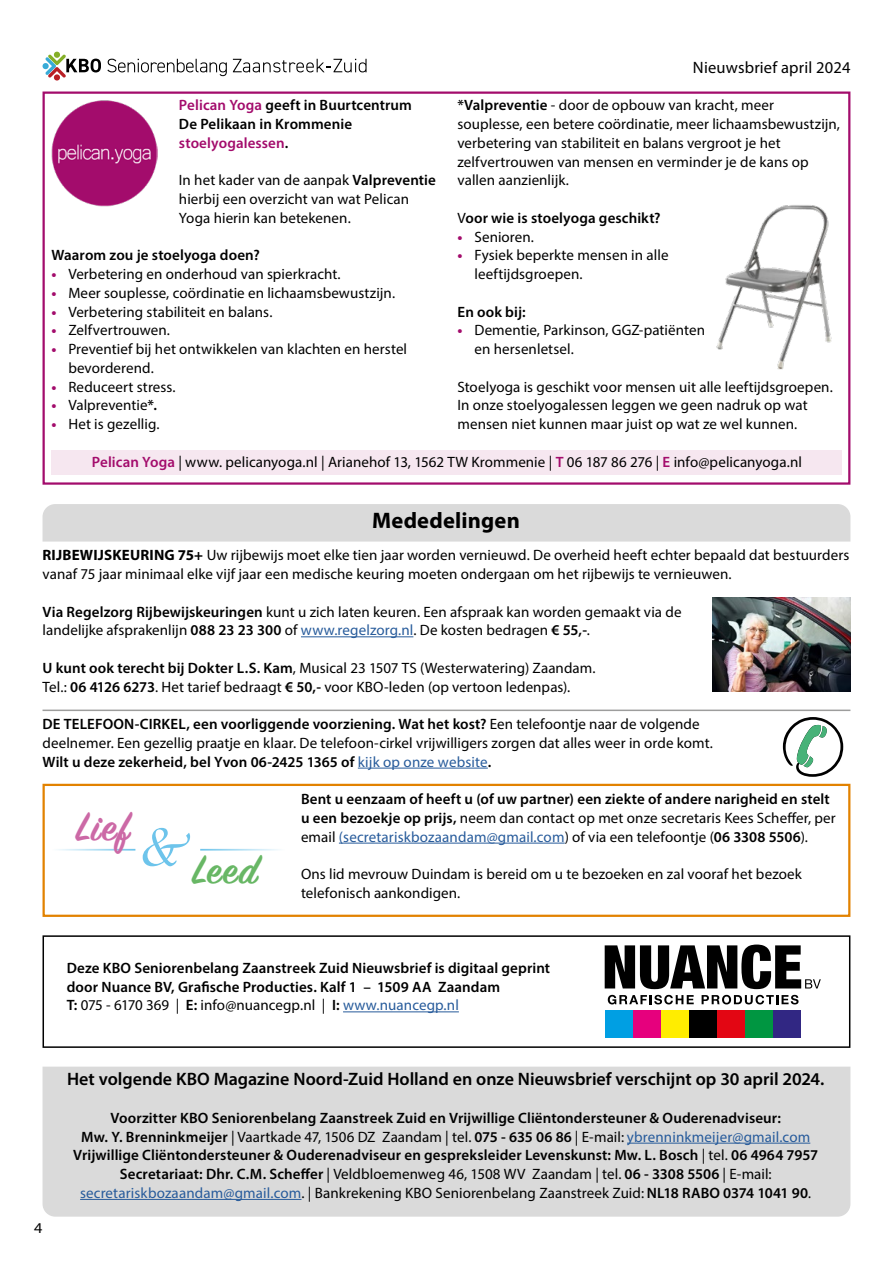
<style>
.page{position:relative;width:893px;height:1263px;background:#fff}
.page>*{position:absolute;margin:0;border:0;box-sizing:border-box;transform-origin:0 0}
.t1{font:600 44.85px "Sign Painter House Script";color:#68b765}
.t2{font:600 44.85px "Sign Painter House Script";color:#cc69a6}
.t3{font:700 22.5px "Myriad Pro";letter-spacing:.005em;color:#000}
.t4{font:600 18px "Myriad Pro";color:#000}
.t5{font:16.5px "Myriad Pro";letter-spacing:.01em;color:#000}
.t6{font:15px/18.8px "Myriad Pro";letter-spacing:.005em;color:#000}
.t7{font:600 15px/18.8px "Myriad Pro";letter-spacing:.005em;color:#000}
.t8{font:semi-expanded 15px "Myriad Pro";color:#000}
.s1{color:#a30c6c}
.s2{font-weight:600}
.s3{font-weight:700;color:#a30c6c}
.s4{font-weight:400}
.s5{font-weight:600;color:#a30c6c}
.s6{font-weight:700}
.s7{color:#275b9b}
.s8{font-weight:400;color:#275b9b}
.s9{font-weight:400;font-style:italic}
</style>
<div class="page">
<svg style="left:43px;top:52px;width:58px;height:29px"></svg>
<svg style="left:107px;top:59px;width:120px;height:17px"></svg>
<svg style="left:233px;top:59px;width:134px;height:13px"></svg>
<div style="left:43px;top:1067px;width:807px;height:150px;background:#dadada"></div>
<hr style="left:627px;top:1143px;width:183px;height:1px;background:#275b9b">
<hr style="left:80px;top:1199px;width:221px;height:1px;background:#275b9b">
<div style="left:43px;top:504px;width:807px;height:38px;background:#dadada"></div>
<hr style="left:301px;top:636px;width:112px;height:1px;background:#275b9b">
<hr style="left:358px;top:768px;width:130px;height:1px;background:#275b9b">
<img style="left:712px;top:598px;width:138px;height:94px">
<hr style="left:43px;top:710px;width:807px;height:1px;background:#9d9d9c">
<svg style="left:783px;top:717px;width:60px;height:60px"></svg>
<svg style="left:605px;top:944px;width:216px;height:45px"></svg>
<svg style="left:608px;top:995px;width:86px;height:9px"></svg>
<svg style="left:702px;top:995px;width:96px;height:9px"></svg>
<div style="left:605px;top:1010px;width:28px;height:28px;background:#009fe3"></div>
<div style="left:633px;top:1010px;width:28px;height:28px;background:#e6007d"></div>
<div style="left:661px;top:1010px;width:28px;height:28px;background:#ffed00"></div>
<div style="left:689px;top:1010px;width:28px;height:28px;background:#000"></div>
<div style="left:717px;top:1010px;width:28px;height:28px;background:#e30613"></div>
<div style="left:745px;top:1010px;width:28px;height:28px;background:#009641"></div>
<div style="left:773px;top:1010px;width:28px;height:28px;background:#312783"></div>
<hr style="left:343px;top:1011px;width:116px;height:1px;background:#275b9b">
<div style="left:43px;top:935px;width:807px;height:113px;border:2px solid #000"></div>
<div style="left:43px;top:784px;width:807px;height:133px;border:2px solid #e28200"></div>
<div style="left:43px;top:92px;width:807px;height:393px;border:2px solid #a30c6c"></div>
<hr style="left:339px;top:843px;width:226px;height:1px;background:#275b9b">
<hr style="left:200px;top:849px;width:93px;height:1px;background:#6dc4eb">
<hr style="left:43px;top:849px;width:92px;height:1px;background:#6dc4eb">
<img style="left:51px;top:100px;width:107px;height:106px">
<img style="left:716px;top:203px;width:132px;height:169px">
<div style="left:51px;top:451px;width:791px;height:24px;background:#f6e7f0"></div>
<p class="t5" style="left:693px;top:57px;width:159px">Nieuwsbrief april 2024</p>
<p class="t7" style="left:179px;top:95px;width:234px"><span class="s1">Pelican Yoga</span> geeft in Buurtcentrum<br>De Pelikaan in Krommenie <span class="s1">stoelyogalessen</span>.</p>
<p class="t6" style="left:179px;top:171px;width:258px">In het kader van de aanpak <span class="s2">Valpreventie </span>hierbij een overzicht van wat Pelican<br>Yoga hierin kan betekenen.</p>
<p class="t7" style="left:51px;top:245px;width:210px">Waarom zou je stoelyoga doen?</p>
<p class="t6" style="left:51px;top:264px;width:291px"><span class="s3">•</span> Verbetering en onderhoud van spierkracht.</p>
<p class="t6" style="left:51px;top:283px;width:345px"><span class="s3">•</span> Meer souplesse, coördinatie en lichaamsbewustzijn.</p>
<p class="t6" style="left:51px;top:302px;width:223px"><span class="s3">•</span> Verbetering stabiliteit en balans.</p>
<p class="t6" style="left:51px;top:321px;width:120px"><span class="s3">•</span> Zelfvertrouwen.</p>
<p class="t6" style="left:68px;top:339px;width:340px;text-indent:-17px"><span class="s3">•</span> Preventief bij het ontwikkelen van klachten en herstel bevorderend.</p>
<p class="t6" style="left:51px;top:377px;width:126px"><span class="s3">•</span> Reduceert stress.</p>
<p class="t6" style="left:51px;top:396px;width:107px"><span class="s3">•</span> Valpreventie<span class="s2">*.</span></p>
<p class="t6" style="left:51px;top:414px;width:110px"><span class="s3">•</span> Het is gezellig.</p>
<p class="t6" style="left:457px;top:96px;width:384px"><span class="s2">*Valpreventie</span> - door de opbouw van kracht, meer souplesse, een betere coördinatie, meer lichaamsbewustzijn, verbetering van stabiliteit en balans vergroot je het zelfvertrouwen van mensen en verminder je de kans op vallen aanzienlijk.</p>
<p class="t7" style="left:457px;top:208px;width:205px"><span class="s4">V</span>oor wie is stoelyoga geschikt?</p>
<p class="t6" style="left:457px;top:227px;width:78px"><span class="s3">•</span> Senioren.</p>
<p class="t6" style="left:474px;top:246px;width:195px;text-indent:-17px"><span class="s3">•</span> Fysiek beperkte mensen in alle leeftijdsgroepen.</p>
<p class="t7" style="left:457px;top:302px;width:70px">En ook bij:</p>
<p class="t6" style="left:474px;top:321px;width:232px;text-indent:-17px"><span class="s3">•</span> Dementie, Parkinson, GGZ-patiënten en hersenletsel.</p>
<p class="t6" style="left:457px;top:377px;width:377px">Stoelyoga is geschikt voor mensen uit alle leeftijdsgroepen.<br>In onze stoelyogalessen leggen we geen nadruk op wat mensen niet kunnen maar juist op wat ze wel kunnen.</p>
<p class="t6" style="left:92px;top:452px;width:712px"><span class="s5">Pelican Yoga</span> | www. pelicanyoga.nl | Arianehof 13, 1562 TW Krommenie | <span class="s5">T</span> 06 187 86 276 | <span class="s5">E</span> info@pelicanyoga.nl</p>
<h2 class="t3" style="left:372px;top:506px;width:149px">Mededelingen</h2>
<p class="t6" style="left:43px;top:546px;width:808px"><span class="s6">RIJBEWIJSKEURING 75+</span> Uw rijbewijs moet elke tien jaar worden vernieuwd. De overheid heeft echter bepaald dat bestuurders vanaf 75 jaar minimaal elke vijf jaar een medische keuring moeten ondergaan om het rijbewijs te vernieuwen.</p>
<p class="t6" style="left:43px;top:602px;width:640px"><span class="s2">Via Regelzorg Rijbewijskeuringen</span> kunt u zich laten keuren. Een afspraak kan worden gemaakt via de landelijke afsprakenlijn <span class="s2">088 23 23 300</span> of <span class="s7">www.regelzorg.nl</span>. De kosten bedragen <span class="s2">€ 55,-</span>.</p>
<p class="t6" style="left:43px;top:658px;width:555px"><span class="s2">U kunt ook terecht bij Dokter L.S. Kam</span>, Musical 23 1507 TS (Westerwatering) Zaandam.<br>Tel.: <span class="s2">06 4126 6273</span>. Het tarief bedraagt <span class="s2">€ 50,-</span> voor KBO-leden (op vertoon ledenpas).</p>
<p class="t6" style="left:43px;top:714px;width:672px"><span class="s2">DE TELEFOON-CIRKEL, een voorliggende voorziening. Wat het kost?</span> Een telefoontje naar de volgende deelnemer. Een gezellig praatje en klaar. De telefoon-cirkel vrijwilligers zorgen dat alles weer in orde komt.<br><span class="s2">Wilt u deze zekerheid, bel Yvon 06-2425 1365 of</span> <span class="s7">kijk op onze website</span><span class="s2">.</span></p>
<h1 class="t2" style="left:76px;top:799px;width:55px">Lief</h1>
<h1 class="t1" style="left:140px;top:842px;width:119px"><sup>&amp;</sup>Leed</h1>
<p class="t7" style="left:301px;top:789px;width:536px">Bent u eenzaam of heeft u (of uw partner) een ziekte of andere narigheid en stelt u een bezoekje op prijs, <span class="s4">neem dan contact op met onze secretaris Kees Scheffer, per email</span> <span class="s8">(secretariskbozaandam@gmail.com</span><span class="s4">) of via een telefoontje (</span>06 3308 5506<span class="s4">).</span></p>
<p class="t6" style="left:301px;top:864px;width:502px">Ons lid mevrouw Duindam is bereid om u te bezoeken en zal vooraf het bezoek telefonisch aankondigen.</p>
<p class="t7" style="left:67px;top:958px;width:485px">Deze KBO Seniorenbelang Zaanstreek Zuid Nieuwsbrief is digitaal geprint door Nuance BV, Grafische Producties. Kalf 1 – 1509 AA Zaandam<br>T: <span class="s4">075 - 6170 369 |</span> E: <span class="s4">info@nuancegp.nl |</span> I: <span class="s8">www.nuancegp.nl</span></p>
<p class="t8" style="left:34px;top:1219px;width:10px">4</p>
<p class="t4" style="left:67px;top:1068px;width:759px">Het volgende KBO Magazine Noord-Zuid Holland en onze Nieuwsbrief verschijnt op 30 april 2024.</p>
<p class="t7" style="left:73px;top:1108px;width:747px;text-align:center">Voorzitter KBO Seniorenbelang Zaanstreek Zuid en Vrijwillige Cliëntondersteuner &amp; Ouderenadviseur:<br>Mw. Y. Brenninkmeijer <span class="s4">| Vaartkade 47, 1506 DZ Zaandam | tel.</span> 075 - 635 06 86 <span class="s4">| E-mail:</span> <span class="s8">ybrenninkmeijer@gmail.com </span>Vrijwillige Cliëntondersteuner &amp; Ouderenadviseur en gespreksleider Levenskunst: Mw. L. Bosch <span class="s4">| tel.</span> 06 4964 7957<br>Secretariaat: Dhr. C.M. Scheffer <span class="s4">| Veldbloemenweg 46, 1508 WV Zaandam | tel.</span> 06 - 3308 5506 <span class="s4">| E-mail: </span><span class="s8">secretariskbozaandam@gmail.com</span><span class="s4">. | Bankrekening KBO Seniorenbelang Zaanstreek Zuid:</span> NL18 RABO 0374 1041 90<span class="s9">.</span></p>
</div>
